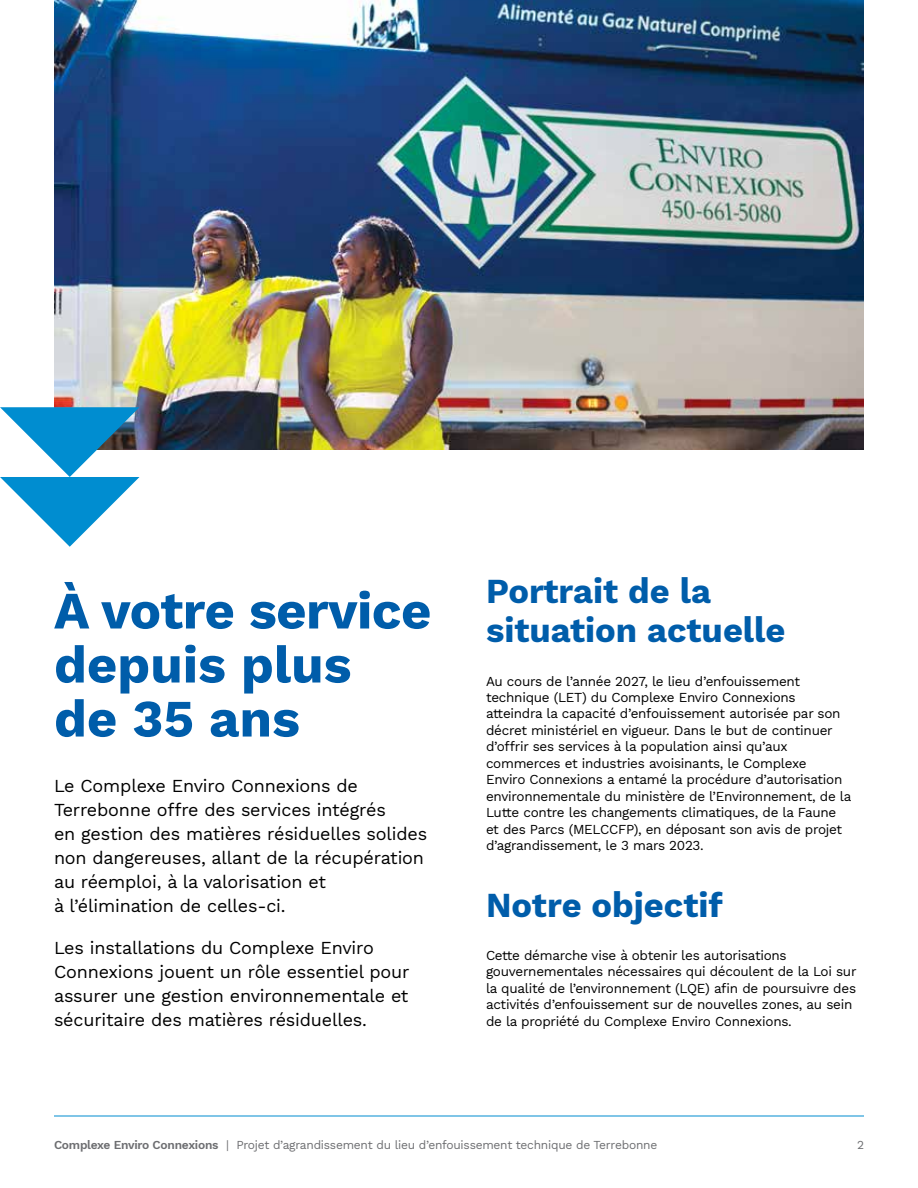
<style>
.page{position:relative;width:918px;height:1188px;background:#fff}
.page>*{position:absolute;margin:0;border:0;box-sizing:border-box;transform-origin:0 0}
.t1{font:700 52.5px/54px "Work Sans";color:#005daa}
.t2{font:700 34.5px/39px "Work Sans";color:#005daa}
.t3{font:18px/24px "Work Sans";letter-spacing:-.01em;color:#000}
.t4{font:13.5px/16.5px "Work Sans";letter-spacing:-.02em;color:#000}
.t5{font:12px "Work Sans";letter-spacing:-.02em;color:#6d6e71}
.s1{font-weight:600}
</style>
<div class="page">
<img style="left:54px;top:0;width:810px;height:450px">
<svg style="left:0;top:407px;width:140px;height:140px"></svg>
<hr style="left:54px;top:1116px;width:810px;height:1px;background:#008dd0">
<h1 class="t1" style="left:54px;top:581px;width:379px">À votre service depuis plus<br>de 35 ans</h1>
<h3 class="t3" style="left:54px;top:773px;width:375px">Le Complexe Enviro Connexions de Terrebonne offre des services intégrés<br>en gestion des matières résiduelles solides non dangereuses, allant de la récupération au réemploi, à la valorisation et<br>à l’élimination de celles-ci.</h3>
<h3 class="t3" style="left:54px;top:935px;width:357px">Les installations du Complexe Enviro Connexions jouent un rôle essentiel pour assurer une gestion environnementale et sécuritaire des matières résiduelles.</h3>
<h2 class="t2" style="left:486px;top:570px;width:301px">Portrait de la situation actuelle</h2>
<p class="t4" style="left:486px;top:672px;width:367px">Au cours de l’année 2027, le lieu d’enfouissement technique (LET) du Complexe Enviro Connexions atteindra la capacité d’enfouissement autorisée par son décret ministériel en vigueur. Dans le but de continuer d’offrir ses services à la population ainsi qu’aux commerces et industries avoisinants, le Complexe<br>Enviro Connexions a entamé la procédure d’autorisation environnementale du ministère de l’Environnement, de la Lutte contre les changements climatiques, de la Faune et des Parcs (MELCCFP), en déposant son avis de projet d’agrandissement, le 3 mars 2023.</p>
<h2 class="t2" style="left:486px;top:884px;width:238px">Notre objectif</h2>
<p class="t4" style="left:486px;top:947px;width:372px">Cette démarche vise à obtenir les autorisations gouvernementales nécessaires qui découlent de la Loi sur la qualité de l’environnement (LQE) afin de poursuivre des activités d’enfouissement sur de nouvelles zones, au sein de la propriété du Complexe Enviro Connexions.</p>
<p class="t5" style="left:54px;top:1135px;width:605px"><span class="s1">Complexe Enviro Connexions</span> | Projet d’agrandissement du lieu d’enfouissement technique de Terrebonne</p>
<p class="t5" style="left:857px;top:1135px;width:8px">2</p>
</div>
